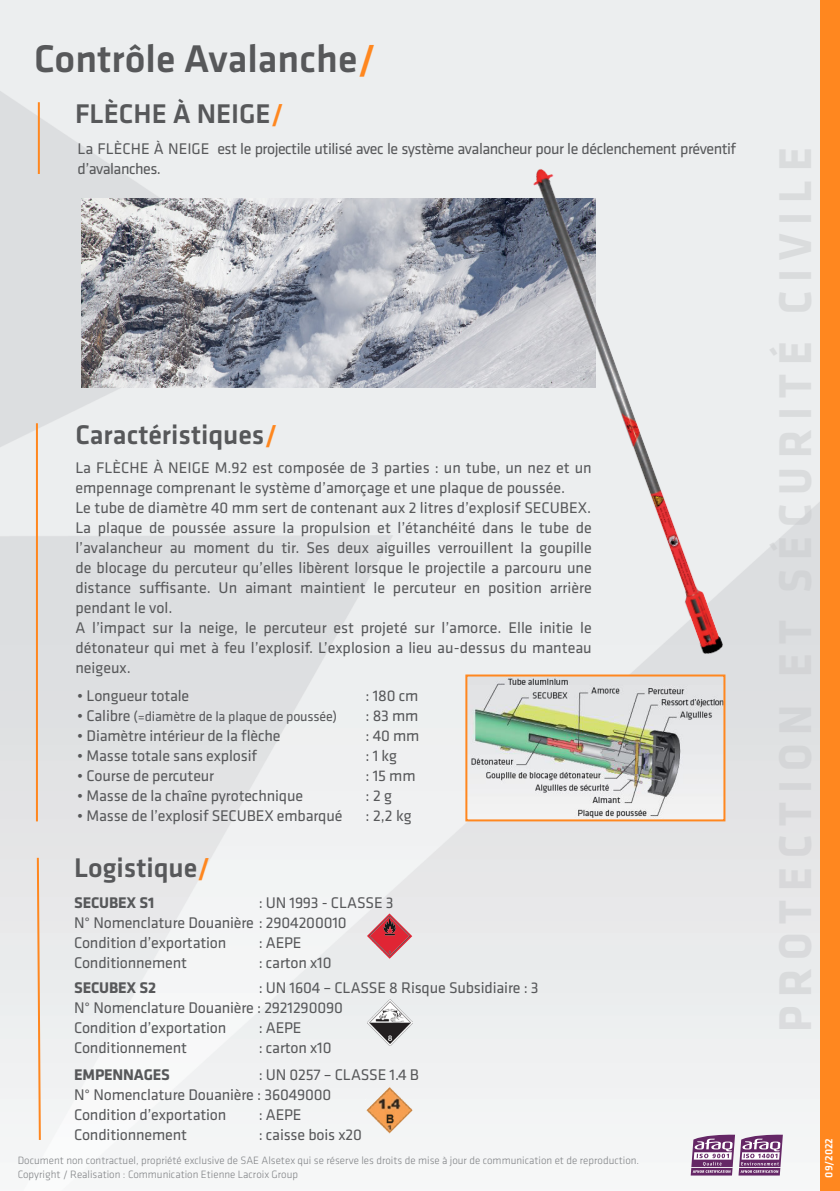
<style>
.page{position:relative;width:840px;height:1191px;background:#fff}
.page>*{position:absolute;margin:0;border:0;box-sizing:border-box;transform-origin:0 0}
.Big_Title{font:500 40px "Klavika";color:#57585a}
.t1{font:500 28px "Klavika";color:#57585a}
.Trebuchet_8pt_10int{font:16px/20px "Klavika";letter-spacing:-.01em;color:#57585a;text-align:justify}
.Trebuchet_8pt_10int-2{font:16px/20px "Klavika";letter-spacing:-.03em;color:#57585a}
.Trebuchet_8pt_10int-3{font:700 16px "Klavika";letter-spacing:-.01em;color:#57585a}
.t2{font:14px "Klavika";letter-spacing:-.01em;color:#57585a}
.t3{font:300 11px/13.2px "Klavika";color:#808285}
.t4{font:500 11px "Klavika";color:#fff}
.s1{color:#ff871f}
.s2{font-size:16px}
</style>
<div class="page">
<img style="left:0;top:0;width:819px;height:1176px">
<div style="left:819px;top:0;width:20px;height:1191px;background:#ff871f"></div>
<svg style="left:738px;top:1172px;width:42px;height:3px"></svg>
<svg style="left:690px;top:1167px;width:42px;height:8px"></svg>
<svg style="left:691px;top:1134px;width:91px;height:38px"></svg>
<hr style="left:691px;top:1167px;width:41px;height:1px;background:#fff">
<hr style="left:36px;top:423px;width:2px;height:398px;background:#ff871f">
<svg style="left:36px;top:855px;width:6px;height:287px"></svg>
<hr style="left:38px;top:102px;width:2px;height:72px;background:#ff871f">
<img style="left:81px;top:198px;width:260px;height:189px">
<img style="left:341px;top:60px;width:479px;height:735px">
<img style="left:468px;top:677px;width:254px;height:141px">
<div style="left:465px;top:674px;width:260px;height:147px;border:2px solid #ff871f"></div>
<svg style="left:367px;top:913px;width:45px;height:45px;background:#d58a91"></svg>
<img style="left:367px;top:999px;width:45px;height:46px">
<img style="left:365px;top:1086px;width:48px;height:48px">
<p class="Big_Title" style="left:34px;top:37px;width:343px">Contrôle Avalanche<span class="s1">/</span></p>
<p class="t1" style="left:75px;top:99px;width:210px">FLÈCHE À NEIGE<span class="s1">/</span></p>
<p class="Trebuchet_8pt_10int-2" style="left:77px;top:139px;width:659px">La FLÈCHE À NEIGE est le projectile utilisé avec le système avalancheur pour le déclenchement préventif d’avalanches.</p>
<p class="t1" style="left:75px;top:420px;width:203px">Caractéristiques<span class="s1">/</span></p>
<p class="Trebuchet_8pt_10int" style="left:75px;top:458px;width:517px">La FLÈCHE À NEIGE M.92 est composée de 3 parties : un tube, un nez et un empennage comprenant le système d’amorçage et une plaque de poussée.</p>
<p class="Trebuchet_8pt_10int" style="left:75px;top:498px;width:517px">Le tube de diamètre 40 mm sert de contenant aux 2 litres d’explosif SECUBEX.</p>
<p class="Trebuchet_8pt_10int" style="left:75px;top:518px;width:517px">La plaque de poussée assure la propulsion et l’étanchéité dans le tube de l’avalancheur au moment du tir. Ses deux aiguilles verrouillent la goupille de blocage du percuteur qu’elles libèrent lorsque le projectile a parcouru une distance suffisante. Un aimant maintient le percuteur en position arrière pendant le vol.</p>
<p class="Trebuchet_8pt_10int" style="left:75px;top:618px;width:517px">A l’impact sur la neige, le percuteur est projeté sur l’amorce. Elle initie le détonateur qui met à feu l’explosif. L’explosion a lieu au-dessus du manteau neigeux.</p>
<p class="Trebuchet_8pt_10int" style="left:77px;top:686px;width:113px">• Longueur totale</p>
<p class="Trebuchet_8pt_10int" style="left:365px;top:686px;width:54px">: 180 cm</p>
<p class="t2" style="left:77px;top:709px;width:261px"><span class="s2">• Calibre</span> (=diamètre de la plaque de poussée)</p>
<p class="Trebuchet_8pt_10int" style="left:365px;top:706px;width:54px">: 83 mm</p>
<p class="Trebuchet_8pt_10int" style="left:77px;top:726px;width:205px">• Diamètre intérieur de la flèche</p>
<p class="Trebuchet_8pt_10int" style="left:365px;top:726px;width:55px">: 40 mm</p>
<p class="Trebuchet_8pt_10int" style="left:77px;top:746px;width:181px">• Masse totale sans explosif</p>
<p class="Trebuchet_8pt_10int" style="left:365px;top:746px;width:33px">: 1 kg</p>
<p class="Trebuchet_8pt_10int" style="left:77px;top:766px;width:138px">• Course de percuteur</p>
<p class="Trebuchet_8pt_10int" style="left:365px;top:766px;width:52px">: 15 mm</p>
<p class="Trebuchet_8pt_10int" style="left:77px;top:786px;width:227px">• Masse de la chaîne pyrotechnique</p>
<p class="Trebuchet_8pt_10int" style="left:365px;top:786px;width:28px">: 2 g</p>
<p class="Trebuchet_8pt_10int" style="left:77px;top:806px;width:266px">• Masse de l’explosif SECUBEX embarqué</p>
<p class="Trebuchet_8pt_10int" style="left:365px;top:806px;width:48px">: 2,2 kg</p>
<p class="t1" style="left:74px;top:853px;width:137px">Logistique<span class="s1">/</span></p>
<p class="Trebuchet_8pt_10int-3" style="left:74px;top:894px;width:81px">SECUBEX S1</p>
<p class="Trebuchet_8pt_10int" style="left:258px;top:893px;width:136px">: UN 1993 - CLASSE 3</p>
<p class="Trebuchet_8pt_10int" style="left:74px;top:913px;width:274px">N° Nomenclature Douanière : 2904200010</p>
<p class="Trebuchet_8pt_10int" style="left:74px;top:933px;width:154px">Condition d’exportation</p>
<p class="Trebuchet_8pt_10int" style="left:258px;top:933px;width:44px">: AEPE</p>
<p class="Trebuchet_8pt_10int" style="left:74px;top:953px;width:114px">Conditionnement</p>
<p class="Trebuchet_8pt_10int" style="left:258px;top:953px;width:74px">: carton x10</p>
<p class="Trebuchet_8pt_10int-3" style="left:74px;top:979px;width:83px">SECUBEX S2</p>
<p class="Trebuchet_8pt_10int" style="left:258px;top:978px;width:281px">: UN 1604 – CLASSE 8 Risque Subsidiaire : 3</p>
<p class="Trebuchet_8pt_10int" style="left:74px;top:998px;width:270px">N° Nomenclature Douanière : 2921290090</p>
<p class="Trebuchet_8pt_10int" style="left:74px;top:1018px;width:154px">Condition d’exportation</p>
<p class="Trebuchet_8pt_10int" style="left:258px;top:1018px;width:44px">: AEPE</p>
<p class="Trebuchet_8pt_10int" style="left:74px;top:1038px;width:114px">Conditionnement</p>
<p class="Trebuchet_8pt_10int" style="left:258px;top:1038px;width:74px">: carton x10</p>
<p class="Trebuchet_8pt_10int-3" style="left:74px;top:1066px;width:97px">EMPENNAGES</p>
<p class="Trebuchet_8pt_10int" style="left:258px;top:1065px;width:162px">: UN 0257 – CLASSE 1.4 B</p>
<p class="Trebuchet_8pt_10int" style="left:74px;top:1085px;width:258px">N° Nomenclature Douanière : 36049000</p>
<p class="Trebuchet_8pt_10int" style="left:74px;top:1105px;width:154px">Condition d’exportation</p>
<p class="Trebuchet_8pt_10int" style="left:258px;top:1105px;width:44px">: AEPE</p>
<p class="Trebuchet_8pt_10int" style="left:74px;top:1125px;width:114px">Conditionnement</p>
<p class="Trebuchet_8pt_10int" style="left:258px;top:1125px;width:105px">: caisse bois x20</p>
<p class="t3" style="left:18px;top:1154px;width:622px">Document non contractuel, propriété exclusive de SAE Alsetex qui se réserve les droits de mise à jour de communication et de reproduction.<br>Copyright / Realisation : Communication Etienne Lacroix Group</p>
<p class="t4" style="left:822px;top:1177px;width:41px;rotate:-90deg">09/2022</p>
</div>
